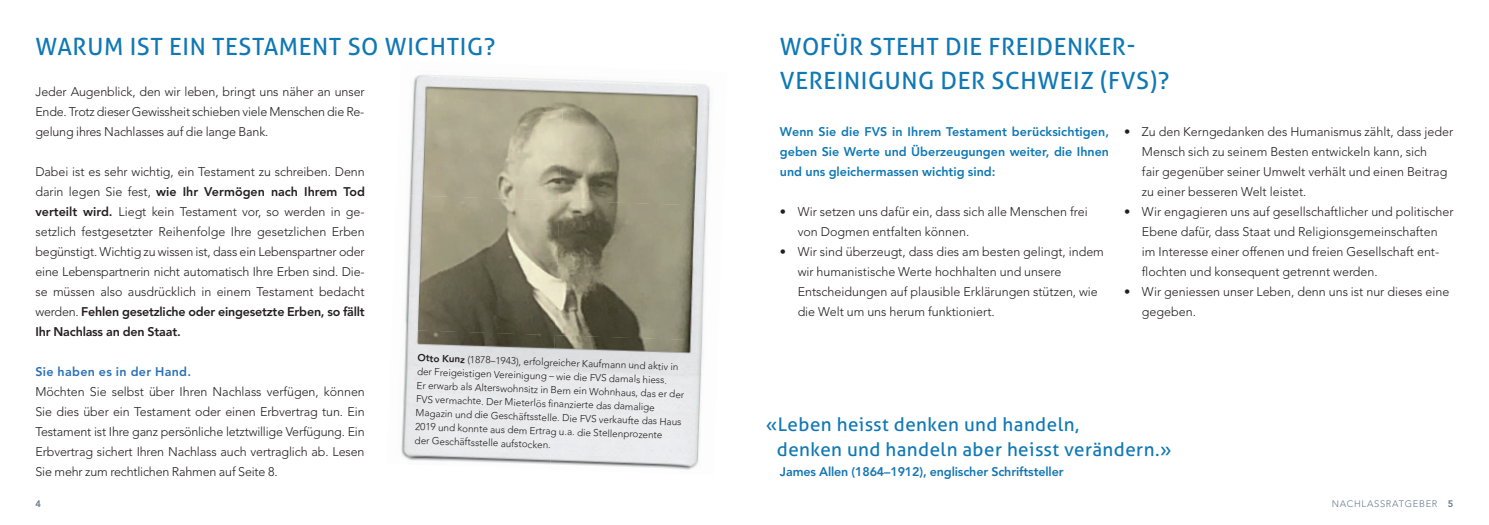
<style>
.page{position:relative;width:1489px;height:525px;background:#fff}
.page>*{position:absolute;margin:0;border:0;box-sizing:border-box;transform-origin:0 0}
.t1{font:23.75px/33.8px "Aller";letter-spacing:.025em;color:#0f78b5}
.t2{font:18.75px/25px "Aller";letter-spacing:.025em;color:#0f78b5}
.t3{font:300 12.5px/20px "Avenir LT";color:#231f20}
.t4{font:800 12.5px/20px "Avenir LT";color:#0f78b5;text-align:justify}
.t5{font:800 12.5px "Avenir LT";letter-spacing:-.01em;color:#1576b3}
.t6{font:800 12.5px "Avenir LT";letter-spacing:.025em;color:#2a72b5}
.t7{font:300 10px/13.8px "Avenir LT";color:#231f20}
.t8{font:300 9.38px "Avenir LT";letter-spacing:.075em;color:#667b90}
.t9{font:800 9.38px "Avenir LT";color:#667b90}
.s1{font-weight:800}
</style>
<div class="page">
<img style="left:409px;top:74px;width:150px;height:121px">
<img style="left:559px;top:79px;width:151px;height:121px">
<img style="left:405px;top:195px;width:154px;height:134px">
<img style="left:554px;top:200px;width:153px;height:135px">
<img style="left:401px;top:329px;width:154px;height:136px">
<img style="left:550px;top:335px;width:153px;height:135px">
<h1 class="t1" style="left:35px;top:30px;width:461px">WARUM IST EIN TESTAMENT SO WICHTIG?</h1>
<h1 class="t1" style="left:780px;top:30px;width:391px">WOFÜR STEHT DIE FREIDENKER-<br>VEREINIGUNG DER SCHWEIZ (FVS)?</h1>
<p class="t3" style="left:35px;top:81px;width:331px;text-align:justify">Jeder Augenblick, den wir leben, bringt uns näher an unser Ende. Trotz dieser Gewissheit schieben viele Menschen die Re&shy;gelung ihres Nachlasses auf die lange Bank.</p>
<p class="t3" style="left:35px;top:161px;width:331px;text-align:justify">Dabei ist es sehr wichtig, ein Testament zu schreiben. Denn darin legen Sie fest, <span class="s1">wie Ihr Vermögen nach Ihrem Tod verteilt wird.</span> Liegt kein Testament vor, so werden in ge&shy;setzlich festgesetzter Reihenfolge Ihre gesetzlichen Erben begünstigt. Wichtig zu wissen ist, dass ein Lebenspartner oder eine Lebenspartnerin nicht automatisch Ihre Erben sind. Die&shy;se müssen also ausdrücklich in einem Testament bedacht werden. <span class="s1">Fehlen gesetzliche oder eingesetzte Erben, so fällt Ihr Nachlass an den Staat.</span></p>
<p class="t6" style="left:35px;top:364px;width:157px">Sie haben es in der Hand.</p>
<p class="t3" style="left:35px;top:381px;width:331px;text-align:justify">Möchten Sie selbst über Ihren Nachlass verfügen, können Sie dies über ein Testament oder einen Erbvertrag tun. Ein Testament ist Ihre ganz persönliche letztwillige Verfügung. Ein Erbvertrag sichert Ihren Nachlass auch vertraglich ab. Lesen Sie mehr zum rechtlichen Rahmen auf Seite 8.</p>
<p class="t3" style="left:1141px;top:121px;width:313px;text-indent:-18px">• Zu den Kerngedanken des Humanismus zählt, dass jeder Mensch sich zu seinem Besten entwickeln kann, sich<br>fair gegenüber seiner Umwelt verhält und einen Beitrag zu einer besseren Welt leistet.</p>
<p class="t3" style="left:1141px;top:201px;width:313px;text-indent:-18px">• Wir engagieren uns auf gesellschaftlicher und politischer Ebene dafür, dass Staat und Religionsgemeinschaften im Interesse einer offenen und freien Gesellschaft ent&shy;flochten und konsequent getrennt werden.</p>
<p class="t3" style="left:1141px;top:281px;width:309px;text-indent:-18px">• Wir geniessen unser Leben, denn uns ist nur dieses eine gegeben.</p>
<p class="t4" style="left:780px;top:121px;width:331px">Wenn Sie die FVS in Ihrem Testament berücksichtigen, geben Sie Werte und Überzeugungen weiter, die Ihnen und uns gleichermassen wichtig sind:</p>
<p class="t3" style="left:797px;top:201px;width:291px;text-indent:-18px">• Wir setzen uns dafür ein, dass sich alle Menschen frei von Dogmen entfalten können.</p>
<p class="t3" style="left:797px;top:241px;width:308px;text-indent:-18px">• Wir sind überzeugt, dass dies am besten gelingt, indem wir humanistische Werte hochhalten und unsere Entscheidungen auf plausible Erklärungen stützen, wie die Welt um uns herum funktioniert.</p>
<p class="t7" style="left:418px;top:350px;width:269px;rotate:2deg"><span class="s1">Otto Kunz</span> (1878–1943), erfolgreicher Kaufmann und aktiv in der Freigeistigen Vereinigung – wie die FVS damals hiess.<br>Er erwarb als Alterswohnsitz in Bern ein Wohnhaus, das er der FVS vermachte. Der Mieterlös fi nanzierte das damalige Magazin und die Geschäftsstelle. Die FVS verkaufte das Haus 2019 und konnte aus dem Ertrag u.a. die Stellenprozente<br>der Geschäftsstelle aufstocken.</p>
<h2 class="t2" style="left:777px;top:411px;width:396px;text-indent:-11px">«Leben heisst denken und handeln,<br>denken und handeln aber heisst verändern.»</h2>
<p class="t5" style="left:780px;top:463px;width:285px">James Allen (1864–1912), englischer Schriftsteller</p>
<p class="t9" style="left:35px;top:498px;width:7px">4</p>
<p class="t8" style="left:1331px;top:498px;width:123px">NACHLASSRATGEBER <span class="s1">5</span></p>
</div>
